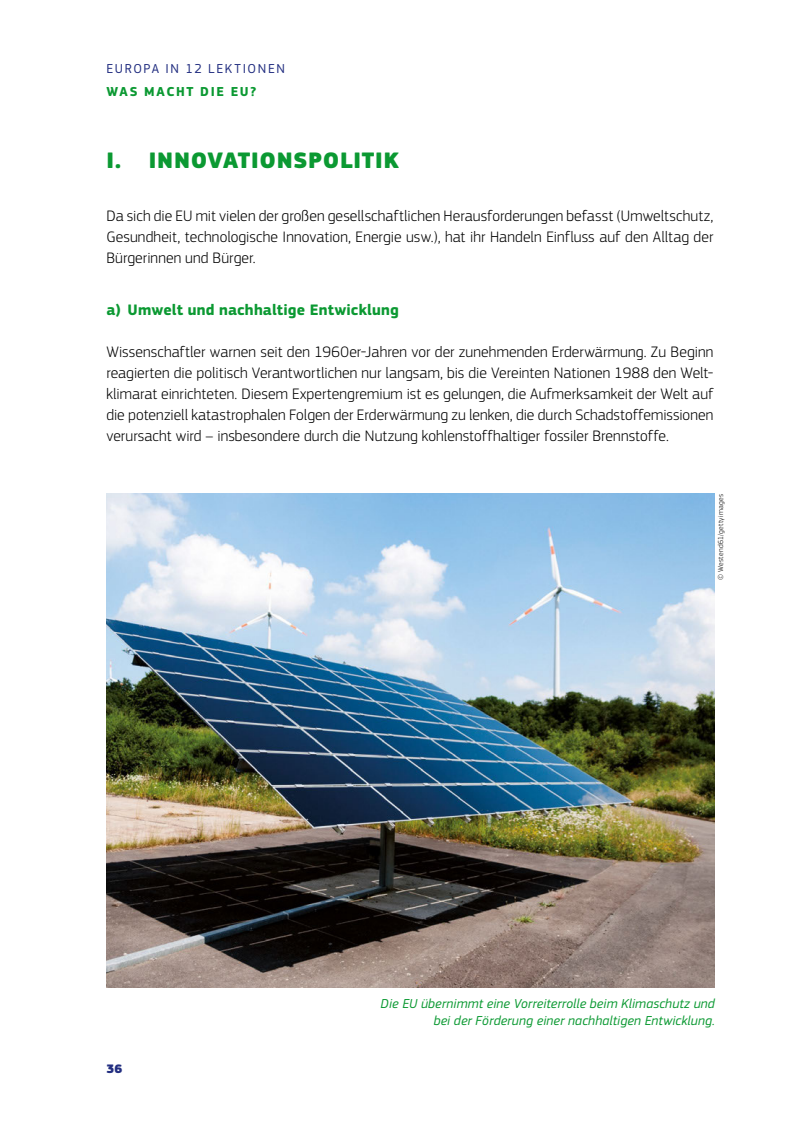
<style>
.page{position:relative;width:800px;height:1127px;background:#fff}
.page>*{position:absolute;margin:0;border:0;box-sizing:border-box;transform-origin:0 0}
.title_2_ch_05{font:900 23.25px "EC Square Sans Pro";letter-spacing:.035em;color:#0b9932}
.body{font:300 15.75px/21px "EC Square Sans Pro";letter-spacing:.005em;color:#000;text-align:justify}
.body_break{font:300 15.75px/21px "EC Square Sans Pro";letter-spacing:.005em;color:#000;text-align:justify}
.title_3_ch_05{font:700 15.75px "EC Square Sans Pro";letter-spacing:.01em;color:#0b9932}
.legend_ch_05{font:italic 13.5px/16.5px "EC Square Sans Pro";letter-spacing:.01em;color:#0b9932;text-align:right}
.t1{font:13.5px "EC Square Sans Pro";letter-spacing:.12em;color:#232f81}
.t2{font:700 13.5px "EC Square Sans Pro";letter-spacing:.125em;color:#0b9932}
.t3{font:900 12.75px "EC Square Sans Pro";color:#232f81}
.t4{font:300 7.5px "EC Square Sans Pro";letter-spacing:.035em;color:#000}
</style>
<div class="page">
<img style="left:106px;top:494px;width:608px;height:493px">
<p class="t1" style="left:106px;top:61px;width:180px">EUROPA IN 12 LEKTIONEN</p>
<p class="t2" style="left:106px;top:83px;width:151px">WAS MACHT DIE EU?</p>
<h2 class="title_2_ch_05" style="left:107px;top:146px;width:294px">I. INNOVATIONSPOLITIK</h2>
<p class="body_break" style="left:106px;top:205px;width:608px">Da sich die EU mit vielen der großen gesellschaftlichen Herausforderungen befasst (Umweltschutz, Gesundheit, technologische Innovation, Energie usw.), hat ihr Handeln Einfluss auf den Alltag der Bürgerinnen und Bürger.</p>
<h3 class="title_3_ch_05" style="left:106px;top:301px;width:294px">a) Umwelt und nachhaltige Entwicklung</h3>
<p class="body" style="left:106px;top:341px;width:608px">Wissenschaftler warnen seit den 1960er-Jahren vor der zunehmenden Erderwärmung. Zu Beginn reagierten die politisch Verantwortlichen nur langsam, bis die Vereinten Nationen 1988 den Welt&shy;klimarat einrichteten. Diesem Expertengremium ist es gelungen, die Aufmerksamkeit der Welt auf die potenziell katastrophalen Folgen der Erderwärmung zu lenken, die durch Schadstoffemissionen verursacht wird – insbesondere durch die Nutzung kohlenstoffhaltiger fossiler Brennstoffe.</p>
<p class="t4" style="left:716px;top:580px;width:87px;rotate:-90deg">© Westend61/gettyimages</p>
<p class="t3" style="left:106px;top:1060px;width:18px">36</p>
<p class="legend_ch_05" style="left:380px;top:995px;width:336px">Die EU übernimmt eine Vorreiterrolle beim Klimaschutz und bei der Förderung einer nachhaltigen Entwicklung.</p>
</div>
